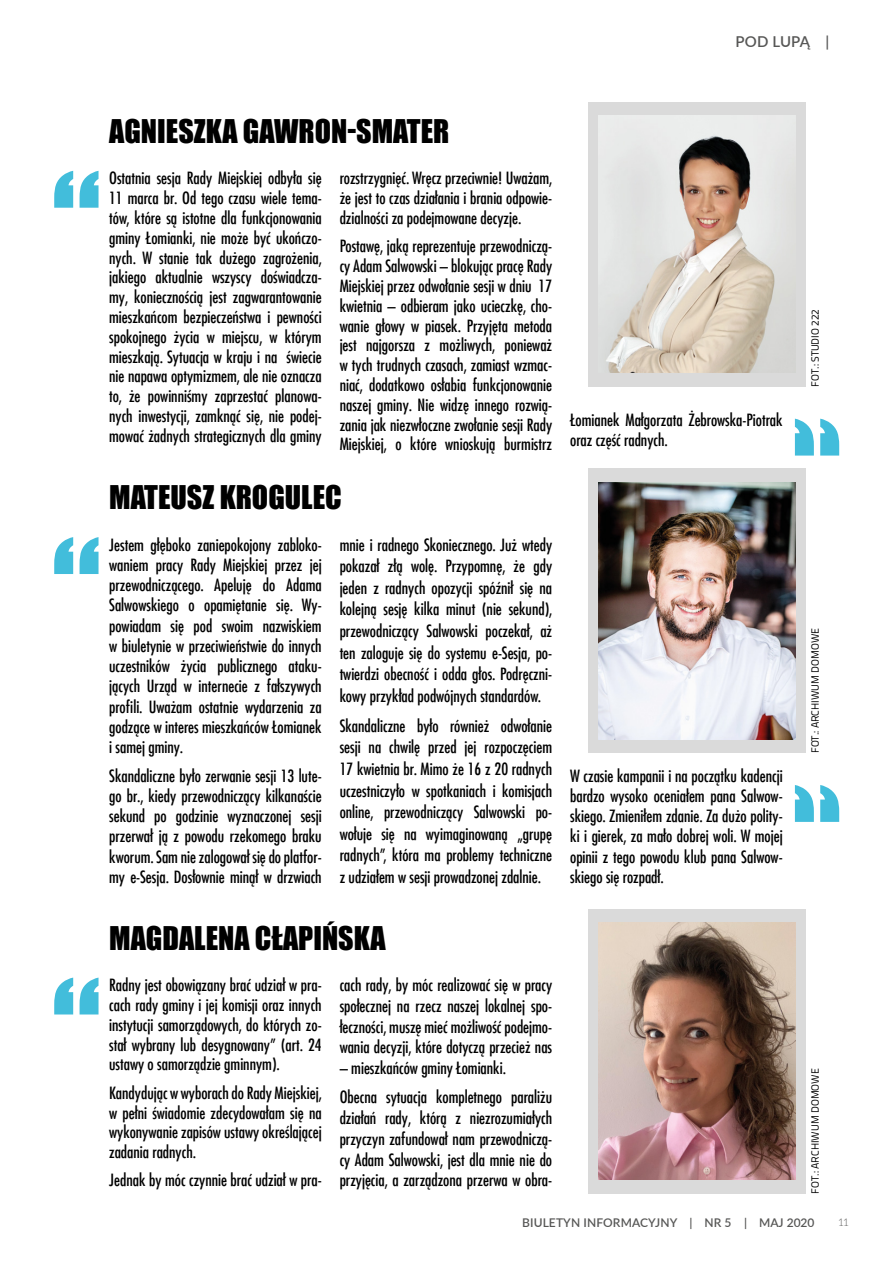
<style>
.page{position:relative;width:893px;height:1263px;background:#fff}
.page>*{position:absolute;margin:0;border:0;box-sizing:border-box;transform-origin:0 0}
.t1{font:30px "Impact";color:#000}
.t2{font:500 condensed 16.5px/19.8px "Futura Com";color:#000;text-align:justify}
.t3{font:600 15px "Lato";letter-spacing:.01em;color:#575756}
.t4{font:600 12px "Lato";letter-spacing:.01em;color:#575756}
.t5{font:10.5px "Titillium Text 22 L";color:#000}
.t6{font:300 10.5px "Aleo";color:#575756}
</style>
<div class="page">
<svg style="left:54px;top:171px;width:45px;height:37px"></svg>
<div style="left:588px;top:102px;width:218px;height:285px;background:#dadada"></div>
<svg style="left:795px;top:419px;width:44px;height:37px"></svg>
<svg style="left:54px;top:537px;width:45px;height:37px"></svg>
<div style="left:588px;top:468px;width:218px;height:285px;background:#dadada"></div>
<svg style="left:795px;top:785px;width:44px;height:37px"></svg>
<img style="left:599px;top:116px;width:197px;height:257px">
<img style="left:599px;top:482px;width:197px;height:257px">
<svg style="left:54px;top:977px;width:45px;height:37px"></svg>
<div style="left:588px;top:909px;width:218px;height:284px;background:#dadada"></div>
<img style="left:599px;top:923px;width:197px;height:257px">
<p class="t3" style="left:736px;top:31px;width:95px">POD LUPĄ |</p>
<h1 class="t1" style="left:109px;top:108px;width:342px">AGNIESZKA GAWRON-SMATER</h1>
<p class="t2" style="left:109px;top:168px;width:214px">Ostatnia sesja Rady Miejskiej odbyła się 11 marca br. Od tego czasu wiele tema&shy;tów, które są istotne dla funkcjonowania gminy Łomianki, nie może być ukończo&shy;nych. W stanie tak dużego zagrożenia, jakiego aktualnie wszyscy doświadcza&shy;my, koniecznością jest zagwarantowanie mieszkańcom bezpieczeństwa i pewności spokojnego życia w miejscu, w którym mieszkają. Sytuacja w kraju i na świecie nie napawa optymizmem, ale nie oznacza to, że powinniśmy zaprzestać planowa&shy;nych inwestycji, zamknąć się, nie podej&shy;mować żadnych strategicznych dla gminy</p>
<p class="t2" style="left:340px;top:168px;width:214px">rozstrzygnięć. Wręcz przeciwnie! Uważam, że jest to czas działania i brania odpowie&shy;dzialności za podejmowane decyzje.</p>
<p class="t2" style="left:340px;top:236px;width:214px">Postawę, jaką reprezentuje przewodniczą&shy;cy Adam Salwowski – blokując pracę Rady Miejskiej przez odwołanie sesji w dniu 17 kwietnia – odbieram jako ucieczkę, cho&shy;wanie głowy w piasek. Przyjęta metoda jest najgorsza z możliwych, ponieważ w tych trudnych czasach, zamiast wzmac&shy;niać, dodatkowo osłabia funkcjonowanie naszej gminy. Nie widzę innego rozwią&shy;zania jak niezwłoczne zwołanie sesji Rady Miejskiej, o które wnioskują burmistrz</p>
<h1 class="t1" style="left:109px;top:474px;width:234px">MATEUSZ KROGULEC</h1>
<p class="t2" style="left:109px;top:534px;width:214px;line-height:20.2px">Jestem głęboko zaniepokojony zabloko&shy;waniem pracy Rady Miejskiej przez jej przewodniczącego. Apeluję do Adama Salwowskiego o opamiętanie się. Wy&shy;powiadam się pod swoim nazwiskiem w biuletynie w przeciwieństwie do innych uczestników życia publicznego ataku&shy;jących Urząd w internecie z fałszywych profili. Uważam ostatnie wydarzenia za godzące w interes mieszkańców Łomianek i samej gminy.</p>
<p class="t2" style="left:109px;top:765px;width:214px;line-height:20.2px">Skandaliczne było zerwanie sesji 13 lute&shy;go br., kiedy przewodniczący kilkanaście sekund po godzinie wyznaczonej sesji przerwał ją z powodu rzekomego braku kworum. Sam nie zalogował się do platfor&shy;my e-Sesja. Dosłownie minął w drzwiach</p>
<p class="t2" style="left:340px;top:533px;width:214px;line-height:21.6px">mnie i radnego Skoniecznego. Już wtedy pokazał złą wolę. Przypomnę, że gdy jeden z radnych opozycji spóźnił się na kolejną sesję kilka minut (nie sekund), przewodniczący Salwowski poczekał, aż ten zaloguje się do systemu e-Sesja, po&shy;twierdzi obecność i odda głos. Podręczni&shy;kowy przykład podwójnych standardów.</p>
<p class="t2" style="left:340px;top:715px;width:214px;line-height:21.6px">Skandaliczne było również odwołanie sesji na chwilę przed jej rozpoczęciem 17 kwietnia br. Mimo że 16 z 20 radnych uczestniczyło w spotkaniach i komisjach online, przewodniczący Salwowski po&shy;wołuje się na wyimaginowaną „grupę radnych”, która ma problemy techniczne z udziałem w sesji prowadzonej zdalnie.</p>
<h1 class="t1" style="left:109px;top:914px;width:278px">MAGDALENA CŁAPIŃSKA</h1>
<p class="t2" style="left:109px;top:975px;width:214px">Radny jest obowiązany brać udział w pra&shy;cach rady gminy i jej komisji oraz innych instytucji samorządowych, do których zo&shy;stał wybrany lub desygnowany” (art. 24 ustawy o samorządzie gminnym).</p>
<p class="t2" style="left:109px;top:1082px;width:214px">Kandydując w wyborach do Rady Miejskiej, w pełni świadomie zdecydowałam się na wykonywanie zapisów ustawy określającej zadania radnych.</p>
<p class="t2" style="left:109px;top:1170px;width:214px">Jednak by móc czynnie brać udział w pra-</p>
<p class="t2" style="left:340px;top:974px;width:214px;line-height:20.7px">cach rady, by móc realizować się w pracy społecznej na rzecz naszej lokalnej spo&shy;łeczności, muszę mieć możliwość podejmo&shy;wania decyzji, które dotyczą przecież nas</p>
<p class="t2" style="left:340px;top:1053px;width:214px;line-height:29.2px">– mieszkańców gminy Łomianki.<br>Obecna sytuacja kompletnego paraliżu</p>
<p class="t2" style="left:340px;top:1107px;width:214px;line-height:20.7px">działań rady, którą z niezrozumiałych przyczyn zafundował nam przewodniczą&shy;cy Adam Salwowski, jest dla mnie nie do przyjęcia, a zarządzona przerwa w obra-</p>
<p class="t2" style="left:570px;top:410px;width:214px">Łomianek Małgorzata Żebrowska-Piotrak oraz część radnych.</p>
<p class="t2" style="left:570px;top:765px;width:214px;line-height:20.2px">W czasie kampanii i na początku kadencji bardzo wysoko oceniałem pana Salwow&shy;skiego. Zmieniłem zdanie. Za dużo polity&shy;ki i gierek, za mało dobrej woli. W mojej opinii z tego powodu klub pana Salwow&shy;skiego się rozpadł.</p>
<p class="t5" style="left:807px;top:387px;width:79px;rotate:-90deg">FOT.: STUDIO 222</p>
<p class="t5" style="left:807px;top:753px;width:127px;rotate:-90deg">FOT.: ARCHIWUM DOMOWE</p>
<p class="t5" style="left:807px;top:1193px;width:127px;rotate:-90deg">FOT.: ARCHIWUM DOMOWE</p>
<p class="t4" style="left:522px;top:1213px;width:294px">BIULETYN INFORMACYJNY | NR 5 | MAJ 2020</p>
<p class="t6" style="left:839px;top:1216px;width:11px">11</p>
</div>
